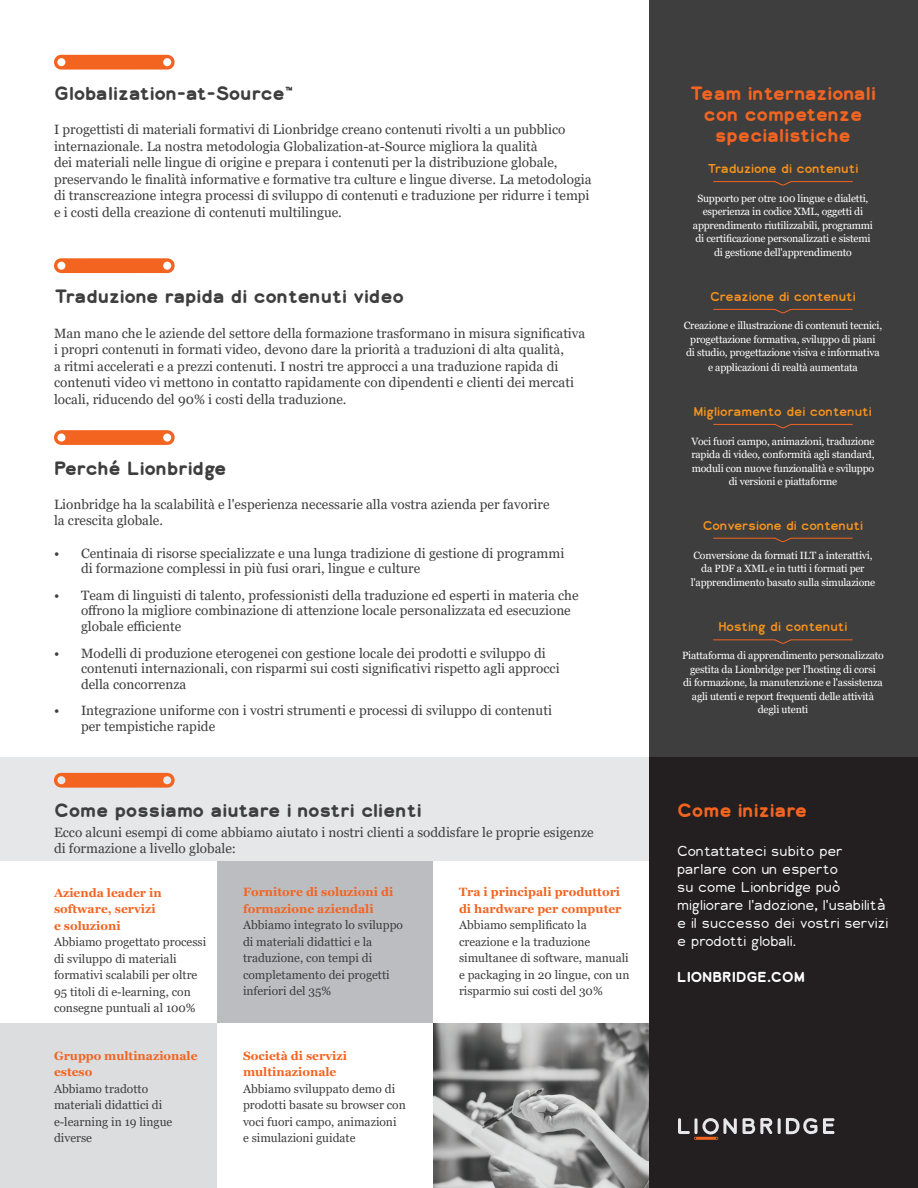
<style>
.page{position:relative;width:918px;height:1188px;background:#fff}
.page>*{position:absolute;margin:0;border:0;box-sizing:border-box;transform-origin:0 0}
.Lion_Section_Title{font:700 18px "Lionbridge Sans";letter-spacing:-.015em;color:#3e3e3f}
.Lion_Section_Title-2{font:700 18px/21px "Lionbridge Sans";color:#f36421;text-align:center}
.t1{font:13.5px/16.5px "Georgia";color:#3e3e3f}
.Lion_Contact_Us{font:300 13.5px/18px "Lionbridge Sans";letter-spacing:-.015em;color:#fff}
.Lion_Contact_Us-2{font:700 13.5px "Lionbridge Sans";color:#fff}
.t2{font:12px/16.5px "Georgia";color:#3e3e3f}
.t3{font:700 12px/16.5px "Georgia";color:#f36421}
.t4{font:12px "Lionbridge Sans";color:#f7931d}
.t5{font:10.5px/13.5px "Georgia";letter-spacing:-.02em;color:#fff;text-align:center}
</style>
<div class="page">
<div style="left:0;top:758px;width:649px;height:103px;background:#e6e7e9"></div>
<div style="left:649px;top:0;width:269px;height:758px;background:#3e3e3f"></div>
<svg style="left:54px;top:55px;width:121px;height:15px;background:#f47539"></svg>
<svg style="left:54px;top:258px;width:121px;height:15px;background:#f47337"></svg>
<svg style="left:54px;top:430px;width:121px;height:15px;background:#f47337"></svg>
<svg style="left:54px;top:773px;width:121px;height:15px;background:#f17236"></svg>
<hr style="left:791px;top:181px;width:61px;height:1px;background:#f36421">
<hr style="left:714px;top:181px;width:61px;height:1px;background:#f36421">
<svg style="left:774px;top:181px;width:18px;height:5px"></svg>
<hr style="left:791px;top:309px;width:61px;height:1px;background:#f36421">
<hr style="left:714px;top:309px;width:61px;height:1px;background:#f36421">
<svg style="left:774px;top:308px;width:18px;height:6px"></svg>
<hr style="left:791px;top:424px;width:61px;height:1px;background:#f36421">
<hr style="left:714px;top:424px;width:61px;height:1px;background:#f36421">
<svg style="left:774px;top:423px;width:18px;height:6px"></svg>
<hr style="left:791px;top:538px;width:61px;height:1px;background:#f36421">
<hr style="left:714px;top:538px;width:61px;height:1px;background:#f36421">
<svg style="left:774px;top:537px;width:18px;height:6px"></svg>
<hr style="left:791px;top:639px;width:61px;height:1px;background:#f36421">
<hr style="left:714px;top:639px;width:61px;height:1px;background:#f36421">
<svg style="left:774px;top:639px;width:18px;height:5px"></svg>
<div style="left:217px;top:861px;width:216px;height:162px;background:#bcbdc0"></div>
<div style="left:0;top:1023px;width:217px;height:165px;background:#dcdddf"></div>
<img style="left:433px;top:1023px;width:216px;height:165px">
<div style="left:649px;top:758px;width:269px;height:430px;background:#231f20"></div>
<svg style="left:743px;top:1118px;width:29px;height:16px"></svg>
<svg style="left:678px;top:1118px;width:59px;height:22px"></svg>
<svg style="left:778px;top:1118px;width:57px;height:16px"></svg>
<p class="Lion_Section_Title" style="left:54px;top:81px;width:240px">Globalization-at-Source™</p>
<p class="t1" style="left:54px;top:122px;width:539px">I progettisti di materiali formativi di Lionbridge creano contenuti rivolti a un pubblico internazionale. La nostra metodologia Globalization-at-Source migliora la qualità<br>dei materiali nelle lingue di origine e prepara i contenuti per la distribuzione globale, preservando le finalità informative e formative tra culture e lingue diverse. La metodologia di transcreazione integra processi di sviluppo di contenuti e traduzione per ridurre i tempi e i costi della creazione di contenuti multilingue.</p>
<p class="Lion_Section_Title" style="left:54px;top:284px;width:352px">Traduzione rapida di contenuti video</p>
<p class="t1" style="left:54px;top:325px;width:533px">Man mano che le aziende del settore della formazione trasformano in misura significativa i propri contenuti in formati video, devono dare la priorità a traduzioni di alta qualità,<br>a ritmi accelerati e a prezzi contenuti. I nostri tre approcci a una traduzione rapida di contenuti video vi mettono in contatto rapidamente con dipendenti e clienti dei mercati locali, riducendo del 90% i costi della traduzione.</p>
<p class="Lion_Section_Title" style="left:54px;top:456px;width:174px">Perché Lionbridge</p>
<p class="t1" style="left:54px;top:497px;width:497px;line-height:15.8px">Lionbridge ha la scalabilità e l'esperienza necessarie alla vostra azienda per favorire la crescita globale.</p>
<p class="t1" style="left:81px;top:545px;width:485px;line-height:15.8px;text-indent:-27px">• Centinaia di risorse specializzate e una lunga tradizione di gestione di programmi di formazione complessi in più fusi orari, lingue e culture</p>
<p class="t1" style="left:81px;top:587px;width:499px;line-height:15.8px;text-indent:-27px">• Team di linguisti di talento, professionisti della traduzione ed esperti in materia che offrono la migliore combinazione di attenzione locale personalizzata ed esecuzione globale efficiente</p>
<p class="t1" style="left:81px;top:645px;width:480px;line-height:15.8px;text-indent:-27px">• Modelli di produzione eterogenei con gestione locale dei prodotti e sviluppo di contenuti internazionali, con risparmi sui costi significativi rispetto agli approcci della concorrenza</p>
<p class="t1" style="left:81px;top:703px;width:473px;line-height:15.8px;text-indent:-27px">• Integrazione uniforme con i vostri strumenti e processi di sviluppo di contenuti per tempistiche rapide</p>
<p class="Lion_Section_Title" style="left:54px;top:798px;width:369px">Come possiamo aiutare i nostri clienti</p>
<p class="t1" style="left:54px;top:824px;width:541px">Ecco alcuni esempi di come abbiamo aiutato i nostri clienti a soddisfare le proprie esigenze di formazione a livello globale:</p>
<p class="t3" style="left:54px;top:883px;width:109px">Azienda leader in software, servizi e soluzioni</p>
<p class="t2" style="left:54px;top:934px;width:154px">Abbiamo progettato processi di sviluppo di materiali formativi scalabili per oltre<br>95 titoli di e-learning, con consegne puntuali al 100%</p>
<p class="t3" style="left:54px;top:1047px;width:145px">Gruppo multinazionale esteso</p>
<p class="t2" style="left:54px;top:1081px;width:120px">Abbiamo tradotto materiali didattici di e-learning in 19 lingue diverse</p>
<p class="t3" style="left:243px;top:883px;width:152px">Fornitore di soluzioni di formazione aziendali</p>
<p class="t2" style="left:243px;top:917px;width:162px">Abbiamo integrato lo sviluppo di materiali didattici e la traduzione, con tempi di completamento dei progetti inferiori del 35%</p>
<p class="t3" style="left:243px;top:1047px;width:105px">Società di servizi multinazionale</p>
<p class="t2" style="left:243px;top:1081px;width:164px">Abbiamo sviluppato demo di prodotti basate su browser con voci fuori campo, animazioni<br>e simulazioni guidate</p>
<p class="t3" style="left:459px;top:883px;width:164px">Tra i principali produttori di hardware per computer</p>
<p class="t2" style="left:459px;top:917px;width:172px">Abbiamo semplificato la creazione e la traduzione simultanee di software, manuali e packaging in 20 lingue, con un risparmio sui costi del 30%</p>
<p class="Lion_Section_Title-2" style="left:690px;top:83px;width:188px">Team internazionali con competenze specialistiche</p>
<p class="t4" style="left:708px;top:160px;width:152px">Traduzione di contenuti</p>
<p class="t5" style="left:693px;top:192px;width:182px">Supporto per otre 100 lingue e dialetti, esperienza in codice XML, oggetti di apprendimento riutilizzabili, programmi di certificazione personalizzati e sistemi di gestione dell'apprendimento</p>
<p class="t4" style="left:710px;top:288px;width:147px">Creazione di contenuti</p>
<p class="t5" style="left:684px;top:319px;width:200px">Creazione e illustrazione di contenuti tecnici, progettazione formativa, sviluppo di piani<br>di studio, progettazione visiva e informativa</p>
<p class="t5" style="left:708px;top:361px;width:151px">e applicazioni di realtà aumentata</p>
<p class="t4" style="left:694px;top:403px;width:180px">Miglioramento dei contenuti</p>
<p class="t5" style="left:691px;top:435px;width:185px">Voci fuori campo, animazioni, traduzione rapida di video, conformità agli standard, moduli con nuove funzionalità e sviluppo di versioni e piattaforme</p>
<p class="t4" style="left:703px;top:517px;width:162px">Conversione di contenuti</p>
<p class="t5" style="left:691px;top:549px;width:186px">Conversione da formati ILT a interattivi, da PDF a XML e in tutti i formati per l'apprendimento basato sulla simulazione</p>
<p class="t4" style="left:718px;top:618px;width:131px">Hosting di contenuti</p>
<p class="t5" style="left:682px;top:649px;width:203px">Piattaforma di apprendimento personalizzato gestita da Lionbridge per l'hosting di corsi<br>di formazione, la manutenzione e l'assistenza agli utenti e report frequenti delle attività degli utenti</p>
<p class="Lion_Section_Title-2" style="left:677px;top:800px;width:132px">Come iniziare</p>
<p class="Lion_Contact_Us" style="left:677px;top:843px;width:213px">Contattateci subito per parlare con un esperto<br>su come Lionbridge può migliorare l'adozione, l'usabilità e il successo dei vostri servizi e prodotti globali.</p>
<p class="Lion_Contact_Us-2" style="left:677px;top:968px;width:129px">LIONBRIDGE.COM</p>
</div>
